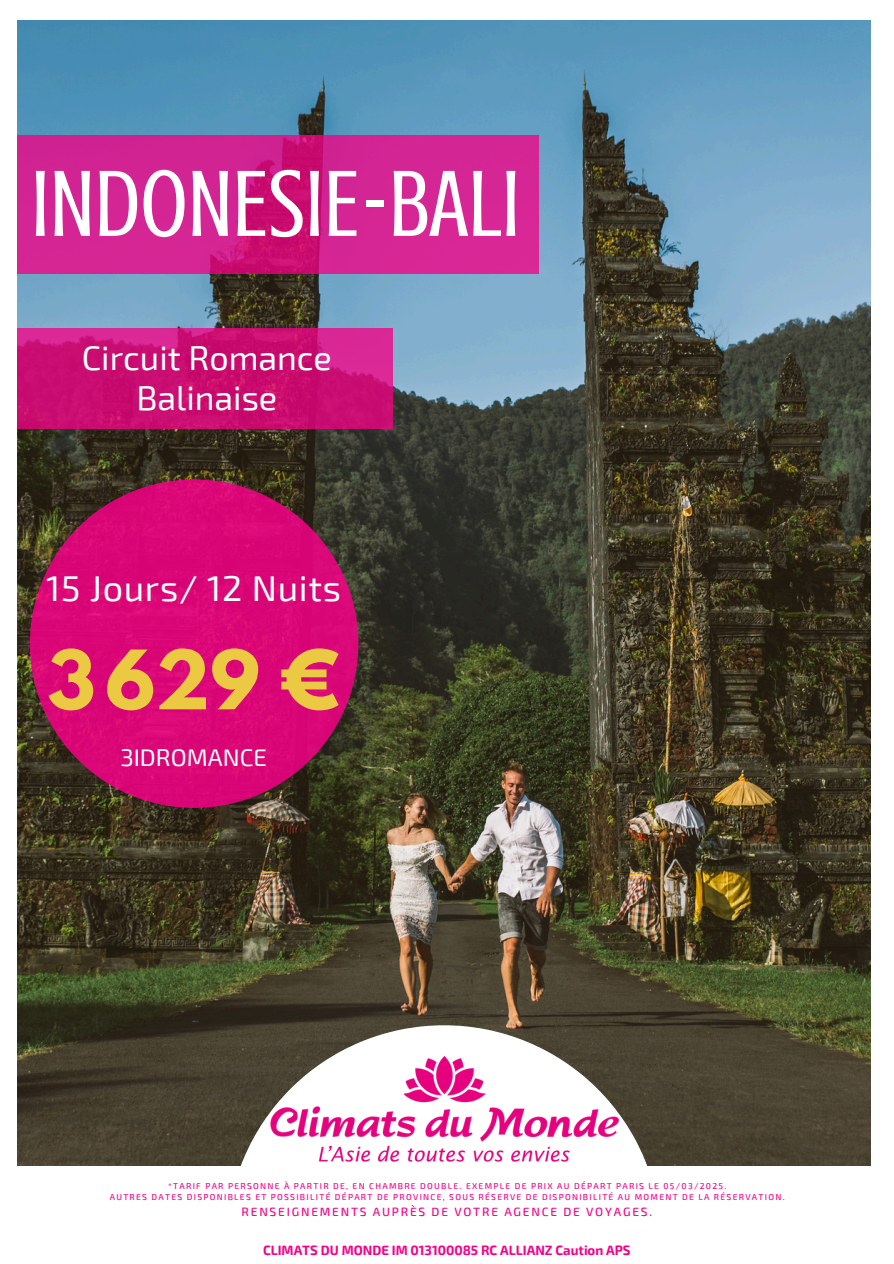
<style>
.page{position:relative;width:894px;height:1264px;background:#fff}
.page>*{position:absolute;margin:0;border:0;box-sizing:border-box;transform-origin:0 0}
.t1{font:96.75px "Crushed";color:#fff}
.t2{font:700 72.45px "League Spartan";color:#ebc943}
.t3{font:35.85px "Exo 2";letter-spacing:.02em;color:#fff}
.t4{font:34.05px/39.9px "Exo 2";color:#fff;text-align:center}
.t5{font:24px "Exo 2";color:#fff}
.t6{font:700 13.2px "Exo 2";color:#f50086}
.t7{font:500 12px "Exo 2";letter-spacing:.15em;color:#f50086}
.t8{font:500 8.55px "Exo 2";letter-spacing:.15em;color:#f50086}
</style>
<div class="page">
<img style="left:17px;top:21px;width:853px;height:1145px">
<svg style="left:17px;top:135px;width:521px;height:138px;background:#d2218e"></svg>
<svg style="left:17px;top:329px;width:375px;height:100px;background:#cb1075"></svg>
<svg style="left:30px;top:479px;width:328px;height:329px;background:#b71164"></svg>
<svg style="left:227px;top:1025px;width:434px;height:141px;fill:#4b4533"></svg>
<img style="left:245px;top:1042px;width:397px;height:124px">
<p class="t1" style="left:31px;top:150px;width:491px">INDONESIE-BALI</p>
<p class="t4" style="left:82px;top:336px;width:251px">Circuit Romance<br>Balinaise</p>
<p class="t3" style="left:46px;top:565px;width:296px">15 Jours/ 12 Nuits</p>
<h1 class="t2" style="left:47px;top:644px;width:294px">3629 €</h1>
<h3 class="t5" style="left:120px;top:742px;width:148px">3IDROMANCE</h3>
<h3 class="t8" style="left:168px;top:1179px;width:559px">*TARIF PAR PERSONNE À PARTIR DE, EN CHAMBRE DOUBLE. EXEMPLE DE PRIX AU DÉPART PARIS LE 05/03/2025.</h3>
<h2 class="t8" style="left:110px;top:1191px;width:676px">AUTRES DATES DISPONIBLES ET POSSIBILITÉ DÉPART DE PROVINCE, SOUS RÉSERVE DE DISPONIBILITÉ AU MOMENT DE LA RÉSERVATION.</h2>
<h4 class="t7" style="left:241px;top:1203px;width:412px">RENSEIGNEMENTS AUPRÈS DE VOTRE AGENCE DE VOYAGES.</h4>
<p class="t6" style="left:263px;top:1241px;width:369px">CLIMATS DU MONDE IM 013100085 RC ALLIANZ Caution APS</p>
</div>
